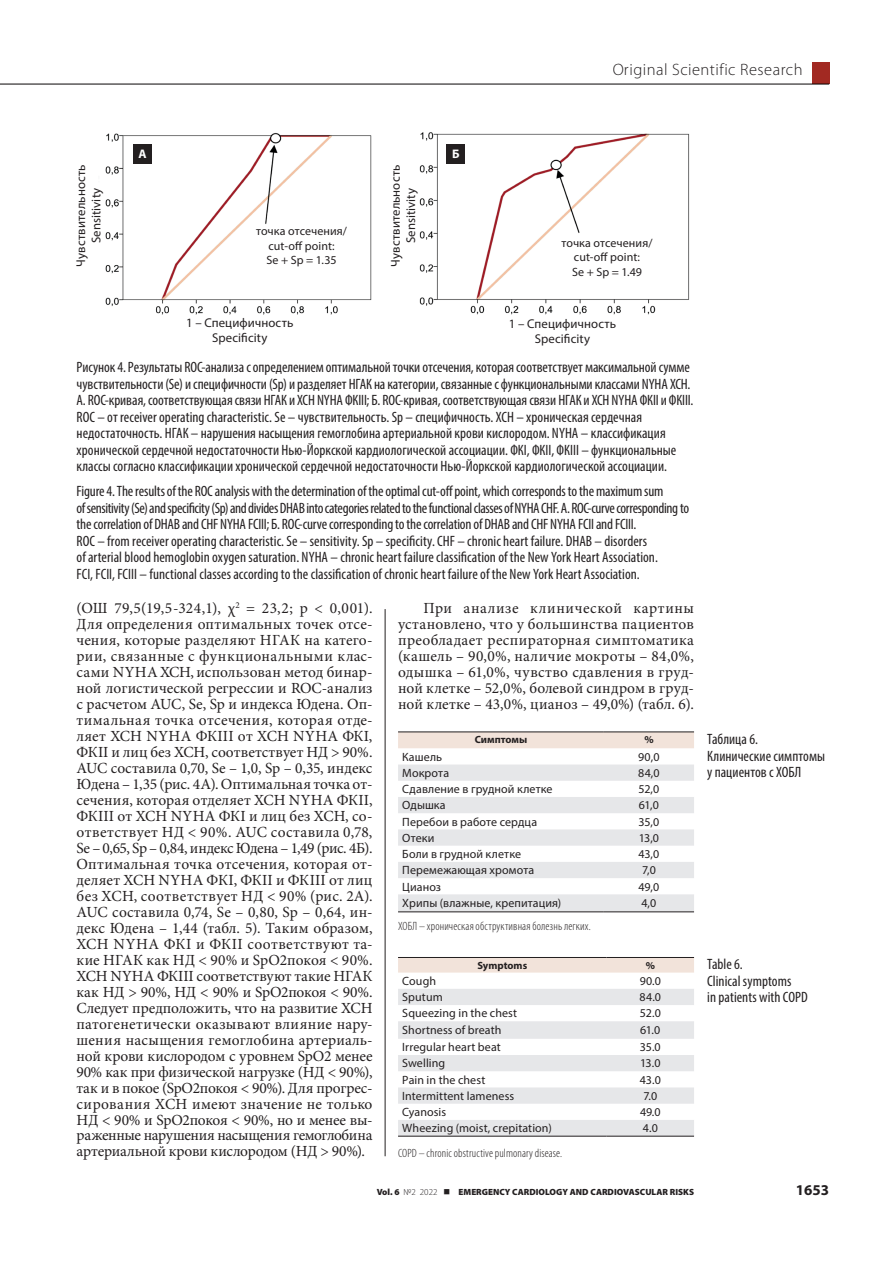
<style>
.page{position:relative;width:893px;height:1263px;background:#fff}
.page>*{position:absolute;margin:0;border:0;box-sizing:border-box;transform-origin:0 0}
.t1{font:300 16.5px "Myriad Pro";letter-spacing:.03em;color:#231f20}
.t2{font:15.45px/15.9px "Minion Pro";letter-spacing:-.005em;color:#231f20;text-align:justify}
.t3{font:condensed 15px/16.5px "Myriad Pro";color:#231f20}
.t4{font:700 15px "Myriad Pro";color:#231f20}
.t5{font:12.75px/15.3px "Myriad Pro";letter-spacing:.01em;color:#231f20;text-align:center}
.t6{font:700 12.45px "Myriad Pro";color:#fff}
.t7{font:12px/14.4px "Myriad Pro";letter-spacing:.01em;color:#231f20;text-align:center}
.t8{font:300 condensed 12px "Myriad Pro";letter-spacing:.01em;color:#231f20}
.t9{font:700 10.5px "Myriad Pro";color:#231f20}
.t10{font:900 9px "Myriad Pro";color:#231f20}
.s1{font-weight:300}
</style>
<div class="page">
<hr style="left:385px;top:609px;width:1px;height:547px;background:#231f20">
<div style="left:398px;top:732px;width:296px;height:16px;background:#f2e3da"></div>
<svg style="left:398px;top:764px;width:296px;height:147px"></svg>
<hr style="left:398px;top:731px;width:206px;height:1px;background:#231f20">
<hr style="left:604px;top:731px;width:90px;height:1px;background:#231f20">
<hr style="left:398px;top:911px;width:206px;height:1px;background:#231f20">
<hr style="left:604px;top:911px;width:90px;height:1px;background:#231f20">
<div style="left:398px;top:958px;width:296px;height:14px;background:#f2e3da"></div>
<svg style="left:398px;top:989px;width:296px;height:147px"></svg>
<hr style="left:398px;top:957px;width:209px;height:1px;background:#231f20">
<hr style="left:607px;top:957px;width:87px;height:1px;background:#231f20">
<hr style="left:398px;top:1136px;width:209px;height:1px;background:#231f20">
<hr style="left:607px;top:1136px;width:87px;height:1px;background:#231f20">
<img style="left:105px;top:132px;width:585px;height:183px">
<div style="left:133px;top:144px;width:19px;height:19px;background:#231f20"></div>
<div style="left:446px;top:144px;width:19px;height:19px;background:#231f20"></div>
<hr style="left:0;top:83px;width:829px;height:2px;background:#231f20">
<div style="left:812px;top:63px;width:17px;height:21px;background:#a22922"></div>
<p class="t6" style="left:138px;top:146px;width:10px">А</p>
<p class="t6" style="left:452px;top:146px;width:9px">Б</p>
<p class="t1" style="left:612px;top:61px;width:192px">Original Scientific Research</p>
<p class="t5" style="left:73px;top:267px;width:104px;rotate:-90deg">Чувствительность<br>Sensitivity</p>
<p class="t5" style="left:388px;top:267px;width:104px;rotate:-90deg">Чувствительность<br>Sensitivity</p>
<p class="t7" style="left:256px;top:224px;width:93px">точка отсечения/ cut-off point:<br>Se + Sp = 1.35</p>
<p class="t7" style="left:561px;top:235px;width:93px">точка отсечения/ cut-off point:<br>Se + Sp = 1.49</p>
<p class="t5" style="left:186px;top:315px;width:109px">1 – Специфичность<br>Specificity</p>
<p class="t5" style="left:509px;top:316px;width:109px">1 – Специфичность<br>Specificity</p>
<p class="t3" style="left:77px;top:359px;width:618px">Рисунок 4. Результаты ROC-анализа с определением оптимальной точки отсечения, которая соответствует максимальной сумме чувствительности (Se) и специфичности (Sp) и разделяет НГАК на категории, связанные с функциональными классами NYHA ХСН.<br>А. ROC-кривая, соответствующая связи НГАК и ХСН NYHA ФКIII; Б. ROC-кривая, соответствующая связи НГАК и ХСН NYHA ФКII и ФКIII.<br>ROC – от receiver operating characteristic. Se – чувствительность. Sp – специфичность. ХCН – хроническая сердечная недостаточность. НГАК – нарушения насыщения гемоглобина артериальной крови кислородом. NYHA – классификация хронической сердечной недостаточности Нью-Йоркской кардиологической ассоциации. ФКI, ФКII, ФКIII – функциональные классы согласно классификации хронической сердечной недостаточности Нью-Йоркской кардиологической ассоциации.</p>
<p class="t3" style="left:77px;top:483px;width:614px">Figure 4. The results of the ROC analysis with the determination of the optimal cut-off point, which corresponds to the maximum sum<br>of sensitivity (Se) and specificity (Sp) and divides DHAB into categories related to the functional classes of NYHA CHF. A. ROC-curve corresponding to the correlation of DHAB and CHF NYHA FCIII; Б. ROC-curve corresponding to the correlation of DHAB and CHF NYHA FCII and FCIII.<br>ROC – from receiver operating characteristic. Se – sensitivity. Sp – specificity. CHF – chronic heart failure. DHAB – disorders<br>of arterial blood hemoglobin oxygen saturation. NYHA – chronic heart failure classification of the New York Heart Association.<br>FCI, FCII, FCIII – functional classes according to the classification of chronic heart failure of the New York Heart Association.</p>
<p class="t2" style="left:77px;top:600px;width:298px">(ОШ 79,5(19,5-324,1), χ<sup>2</sup> = 23,2; р &lt; 0,001).<br>Для определения оптимальных точек отсе&shy;чения, которые разделяют НГАК на катего&shy;рии, связанные с функциональными клас&shy;сами NYHA ХСН, использован метод бинар&shy;ной логистической регрессии и ROC-анализ с расчетом AUC, Se, Sp и индекса Юдена. Оп&shy;тимальная точка отсечения, которая отде&shy;ляет ХСН NYHA ФКIII от ХСН NYHA ФКI, ФКII и лиц без ХСН, соответствует НД &gt; 90%.<br>AUC составила 0,70, Se – 1,0, Sp – 0,35, индекс Юдена – 1,35 (рис. 4А). Оптимальная точка от&shy;сечения, которая отделяет ХСН NYHA ФКII, ФКIII от ХСН NYHA ФКI и лиц без ХСН, со&shy;ответствует НД &lt; 90%. AUC составила 0,78, Se – 0,65, Sp – 0,84, индекс Юдена – 1,49 (рис. 4Б).<br>Оптимальная точка отсечения, которая от&shy;деляет ХСН NYHA ФКI, ФКII и ФКIII от лиц без ХСН, соответствует НД &lt; 90% (рис. 2А).<br>AUC составила 0,74, Se – 0,80, Sp – 0,64, ин&shy;декс Юдена – 1,44 (табл. 5). Таким образом, ХСН NYHA ФКI и ФКII соответствуют та&shy;кие НГАК как НД &lt; 90% и SpO2покоя &lt; 90%.<br>ХСН NYHA ФКIII соответствуют такие НГАК как НД &gt; 90%, НД &lt; 90% и SpO2покоя &lt; 90%.<br>Следует предположить, что на развитие ХСН патогенетически оказывают влияние нару&shy;шения насыщения гемоглобина артериаль&shy;ной крови кислородом с уровнем SpO2 менее 90% как при физической нагрузке (НД &lt; 90%), так и в покое (SpO2покоя &lt; 90%). Для прогрес&shy;сирования ХСН имеют значение не только НД &lt; 90% и SpO2покоя &lt; 90%, но и менее вы&shy;раженные нарушения насыщения гемоглобина артериальной крови кислородом (НД &gt; 90%).</p>
<p class="t2" style="left:398px;top:600px;width:298px;text-indent:26px">При анализе клинической картины установлено, что у большинства пациентов преобладает респираторная симптоматика (кашель – 90,0%, наличие мокроты – 84,0%, одышка – 61,0%, чувство сдавления в груд&shy;ной клетке – 52,0%, болевой синдром в груд&shy;ной клетке – 43,0%, цианоз – 49,0%) (табл. 6).</p>
<p class="t9" style="left:475px;top:733px;width:54px">Симптомы</p>
<p class="t9" style="left:644px;top:733px;width:11px">%</p>
<p class="t7" style="left:402px;top:749px;width:41px">Кашель</p>
<p class="t7" style="left:638px;top:749px;width:23px">90,0</p>
<p class="t7" style="left:402px;top:765px;width:48px">Мокрота</p>
<p class="t7" style="left:638px;top:765px;width:23px">84,0</p>
<p class="t7" style="left:402px;top:782px;width:152px">Сдавление в грудной клетке</p>
<p class="t7" style="left:638px;top:782px;width:22px">52,0</p>
<p class="t7" style="left:402px;top:798px;width:45px">Одышка</p>
<p class="t7" style="left:639px;top:798px;width:22px">61,0</p>
<p class="t7" style="left:402px;top:814px;width:136px">Перебои в работе сердца</p>
<p class="t7" style="left:638px;top:814px;width:22px">35,0</p>
<p class="t7" style="left:402px;top:830px;width:34px">Отеки</p>
<p class="t7" style="left:639px;top:830px;width:22px">13,0</p>
<p class="t7" style="left:402px;top:847px;width:120px">Боли в грудной клетке</p>
<p class="t7" style="left:638px;top:847px;width:22px">43,0</p>
<p class="t7" style="left:402px;top:863px;width:134px">Перемежающая хромота</p>
<p class="t7" style="left:642px;top:863px;width:15px">7,0</p>
<p class="t7" style="left:402px;top:879px;width:40px">Цианоз</p>
<p class="t7" style="left:639px;top:879px;width:22px">49,0</p>
<p class="t7" style="left:402px;top:895px;width:161px">Хрипы (влажные, крепитация)</p>
<p class="t7" style="left:641px;top:895px;width:16px">4,0</p>
<p class="t8" style="left:398px;top:920px;width:194px">ХОБЛ – хроническая обструктивная болезнь легких.</p>
<p class="t9" style="left:477px;top:958px;width:51px">Symptoms</p>
<p class="t9" style="left:646px;top:958px;width:11px">%</p>
<p class="t7" style="left:402px;top:973px;width:35px">Cough</p>
<p class="t7" style="left:640px;top:973px;width:23px">90.0</p>
<p class="t7" style="left:402px;top:990px;width:42px">Sputum</p>
<p class="t7" style="left:640px;top:990px;width:23px">84.0</p>
<p class="t7" style="left:402px;top:1006px;width:116px">Squeezing in the chest</p>
<p class="t7" style="left:640px;top:1006px;width:23px">52.0</p>
<p class="t7" style="left:402px;top:1022px;width:101px">Shortness of breath</p>
<p class="t7" style="left:640px;top:1022px;width:22px">61.0</p>
<p class="t7" style="left:402px;top:1040px;width:100px">Irregular heart beat</p>
<p class="t7" style="left:640px;top:1040px;width:22px">35.0</p>
<p class="t7" style="left:402px;top:1056px;width:44px">Swelling</p>
<p class="t7" style="left:640px;top:1056px;width:22px">13.0</p>
<p class="t7" style="left:402px;top:1072px;width:85px">Pain in the chest</p>
<p class="t7" style="left:640px;top:1072px;width:22px">43.0</p>
<p class="t7" style="left:402px;top:1088px;width:113px">Intermittent lameness</p>
<p class="t7" style="left:643px;top:1088px;width:15px">7.0</p>
<p class="t7" style="left:402px;top:1105px;width:45px">Cyanosis</p>
<p class="t7" style="left:640px;top:1105px;width:22px">49.0</p>
<p class="t7" style="left:402px;top:1121px;width:151px">Wheezing (moist, crepitation)</p>
<p class="t7" style="left:643px;top:1121px;width:16px">4.0</p>
<p class="t8" style="left:398px;top:1146px;width:166px">COPD – chronic obstructive pulmonary disease.</p>
<p class="t3" style="left:707px;top:731px;width:119px">Таблица 6.<br>Клинические симптомы у пациентов с ХОБЛ</p>
<p class="t3" style="left:707px;top:956px;width:102px">Table 6.<br>Clinical symptoms<br>in patients with COPD</p>
<p class="t10" style="left:377px;top:1186px;width:319px">Vol. 6 <span class="s1">№2 2022</span> ■ EMERGENCY CARDIOLOGY AND CARDIOVASCULAR RISKS</p>
<p class="t4" style="left:796px;top:1180px;width:35px">1653</p>
</div>
